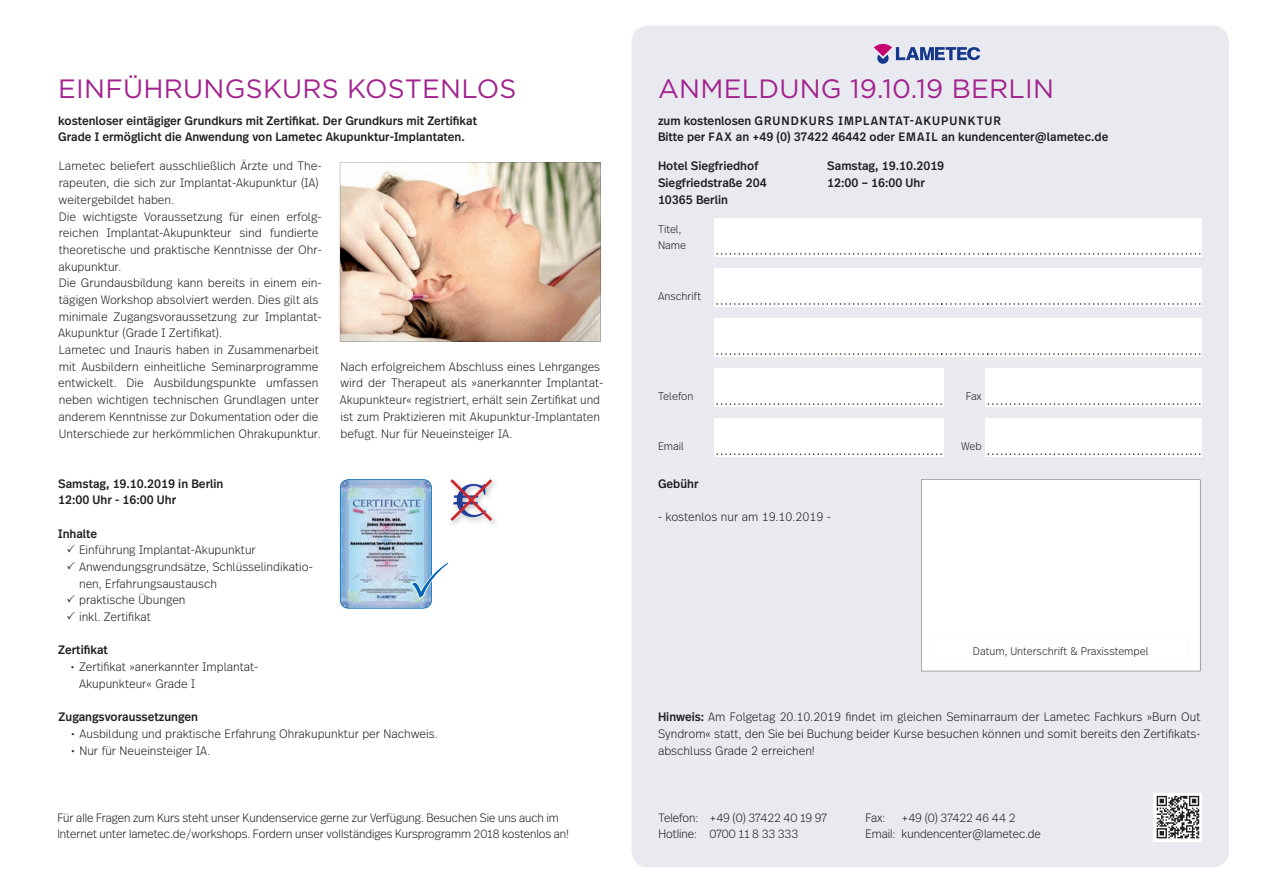
<style>
.page{position:relative;width:1263px;height:893px;background:#fff}
.page>*{position:absolute;margin:0;border:0;box-sizing:border-box;transform-origin:0 0}
.t1{font:26.55px "Gotham HTF";letter-spacing:.01em;color:#a2238e}
.t2{font:300 12.15px/16.6px "Real Text Pro";color:#231f20;scale:.95 1}
.t3{font:300 12.15px/16.6px "Real Text Pro";color:#231f20;scale:.96 1}
.t4{font:500 12.15px/16.6px "Real Text Pro";color:#231f20;scale:.95 1}
.t5{font:300 12.15px/15.8px "Real Head Pro";color:#231f20;scale:.95 1}
.t6{font:300 11.1px/16.6px "Real Text Pro";color:#231f20;scale:.95 1}
.s1{font-weight:500}
</style>
<div class="page">
<div style="left:631px;top:26px;width:598px;height:841px;background:#e9e9f0;border-radius:17px"></div>
<svg style="left:1154px;top:793px;width:48px;height:48px"></svg>
<svg style="left:1157px;top:796px;width:42px;height:42px;background:#8e8c8d"></svg>
<div style="left:714px;top:218px;width:488px;height:38px;background:#fff"></div>
<div style="left:714px;top:268px;width:488px;height:39px;background:#fff"></div>
<div style="left:714px;top:319px;width:488px;height:38px;background:#fff"></div>
<div style="left:714px;top:368px;width:229px;height:39px;background:#fff"></div>
<div style="left:985px;top:368px;width:217px;height:39px;background:#fff"></div>
<div style="left:714px;top:418px;width:229px;height:39px;background:#fff"></div>
<div style="left:985px;top:418px;width:217px;height:38px;background:#fff"></div>
<svg style="left:874px;top:43px;width:106px;height:21px"></svg>
<img style="left:492px;top:480px;width:4px;height:45px">
<img style="left:340px;top:162px;width:261px;height:179px">
<svg style="left:340px;top:479px;width:152px;height:130px"></svg>
<div style="left:921px;top:479px;width:279px;height:192px;background:#fff"></div>
<div style="left:933px;top:638px;width:255px;height:26px;background:#fff"></div>
<svg style="left:716px;top:453px;width:226px;height:2px"></svg>
<svg style="left:988px;top:453px;width:212px;height:2px"></svg>
<svg style="left:716px;top:403px;width:226px;height:2px"></svg>
<svg style="left:988px;top:403px;width:212px;height:2px"></svg>
<svg style="left:716px;top:353px;width:484px;height:2px"></svg>
<svg style="left:716px;top:253px;width:484px;height:2px"></svg>
<svg style="left:716px;top:303px;width:484px;height:2px"></svg>
<h1 class="t1" style="left:58px;top:74px;width:460px">EINFÜHRUNGSKURS KOSTENLOS</h1>
<p class="t4" style="left:58px;top:111px;width:442px">kostenloser eintägiger Grundkurs mit Zertifikat. Der Grundkurs mit Zertifikat<br>Grade I ermöglicht die Anwendung von Lametec Akupunktur-Implantaten.</p>
<p class="t3" style="left:58px;top:157px;width:276px">Lametec beliefert ausschließlich Ärzte und The&shy;rapeuten, die sich zur Implantat-Akupunktur (IA) weitergebildet haben.<br>Die wichtigste Voraussetzung für einen erfolg&shy;reichen Implantat-Akupunkteur sind fundierte theoretische und praktische Kenntnisse der Ohr&shy;akupunktur.<br>Die Grundausbildung kann bereits in einem ein&shy;tägigen Workshop absolviert werden. Dies gilt als minimale Zugangsvoraussetzung zur Implantat-Akupunktur (Grade I Zertifikat).<br>Lametec und Inauris haben in Zusammenarbeit mit Ausbildern einheitliche Seminarprogramme entwickelt. Die Ausbildungspunkte umfassen neben wichtigen technischen Grundlagen unter anderem Kenntnisse zur Dokumentation oder die Unterschiede zur herkömmlichen Ohrakupunktur.</p>
<p class="t4" style="left:58px;top:474px;width:175px">Samstag, 19.10.2019 in Berlin<br>12:00 Uhr - 16:00 Uhr</p>
<p class="t4" style="left:58px;top:524px;width:43px">Inhalte</p>
<p class="t2" style="left:79px;top:541px;width:248px">Einführung Implantat-Akupunktur<br>Anwendungsgrundsätze, Schlüsselindikatio&shy;nen, Erfahrungsaustausch<br>praktische Übungen<br>inkl. Zertifikat</p>
<p class="t4" style="left:58px;top:641px;width:54px">Zertifikat</p>
<p class="t2" style="left:79px;top:658px;width:190px;text-indent:-8px">• Zertifikat »anerkannter Implantat-<br>Akupunkteur« Grade I</p>
<p class="t2" style="left:340px;top:357px;width:279px">Nach erfolgreichem Abschluss eines Lehrganges wird der Therapeut als »anerkannter Implantat-Akupunkteur« registriert, erhält sein Zertifikat und ist zum Praktizieren mit Akupunktur-Implantaten befugt. Nur für Neueinsteiger IA.</p>
<p class="t4" style="left:59px;top:708px;width:148px">Zugangsvoraussetzungen</p>
<p class="t2" style="left:71px;top:724px;width:387px">• Ausbildung und praktische Erfahrung Ohrakupunktur per Nachweis.</p>
<p class="t2" style="left:71px;top:741px;width:148px">• Nur für Neueinsteiger IA.</p>
<h1 class="t1" style="left:658px;top:74px;width:398px">ANMELDUNG 19.10.19 BERLIN</h1>
<p class="t4" style="left:658px;top:111px;width:476px">zum kostenlosen GRUNDKURS IMPLANTAT-AKUPUNKTUR<br>Bitte per FAX an +49 (0) 37422 46442 oder EMAIL an kundencenter@lametec.de</p>
<p class="t4" style="left:658px;top:157px;width:107px">Hotel Siegfriedhof</p>
<p class="t4" style="left:827px;top:157px;width:125px">Samstag, 19.10.2019</p>
<p class="t4" style="left:658px;top:174px;width:116px">Siegfriedstraße 204</p>
<p class="t4" style="left:827px;top:174px;width:104px">12:00 – 16:00 Uhr</p>
<p class="t4" style="left:658px;top:190px;width:75px">10365 Berlin</p>
<p class="t6" style="left:658px;top:220px;width:31px">Titel,<br>Name</p>
<p class="t6" style="left:658px;top:286px;width:47px">Anschrift</p>
<p class="t6" style="left:658px;top:387px;width:39px">Telefon</p>
<p class="t6" style="left:966px;top:387px;width:18px">Fax</p>
<p class="t6" style="left:658px;top:437px;width:29px">Email</p>
<p class="t6" style="left:961px;top:437px;width:23px">Web</p>
<p class="t4" style="left:658px;top:474px;width:44px">Gebühr</p>
<p class="t2" style="left:658px;top:507px;width:183px">- kostenlos nur am 19.10.2019 -</p>
<p class="t6" style="left:973px;top:641px;width:187px">Datum, Unterschrift &amp; Praxisstempel</p>
<p class="t2" style="left:658px;top:708px;width:572px;text-align:justify"><span class="s1">Hinweis:</span> Am Folgetag 20.10.2019 findet im gleichen Seminarraum der Lametec Fachkurs »Burn Out Syndrom« statt, den Sie bei Buchung beider Kurse besuchen können und somit bereits den Zertifikats&shy;abschluss Grade 2 erreichen!</p>
<p class="t5" style="left:57px;top:809px;width:540px">Für alle Fragen zum Kurs steht unser Kundenservice gerne zur Verfügung. Besuchen Sie uns auch im<br>Internet unter lametec.de/workshops. Fordern unser vollständiges Kursprogramm 2018 kostenlos an!</p>
<p class="t5" style="left:658px;top:809px;width:179px">Telefon: +49 (0) 37422 40 19 97</p>
<p class="t5" style="left:865px;top:809px;width:22px">Fax:</p>
<p class="t5" style="left:901px;top:809px;width:121px">+49 (0) 37422 46 44 2</p>
<p class="t5" style="left:658px;top:825px;width:148px">Hotline: 0700 11 8 33 333</p>
<p class="t5" style="left:865px;top:825px;width:186px">Email: kundencenter@lametec.de</p>
</div>
